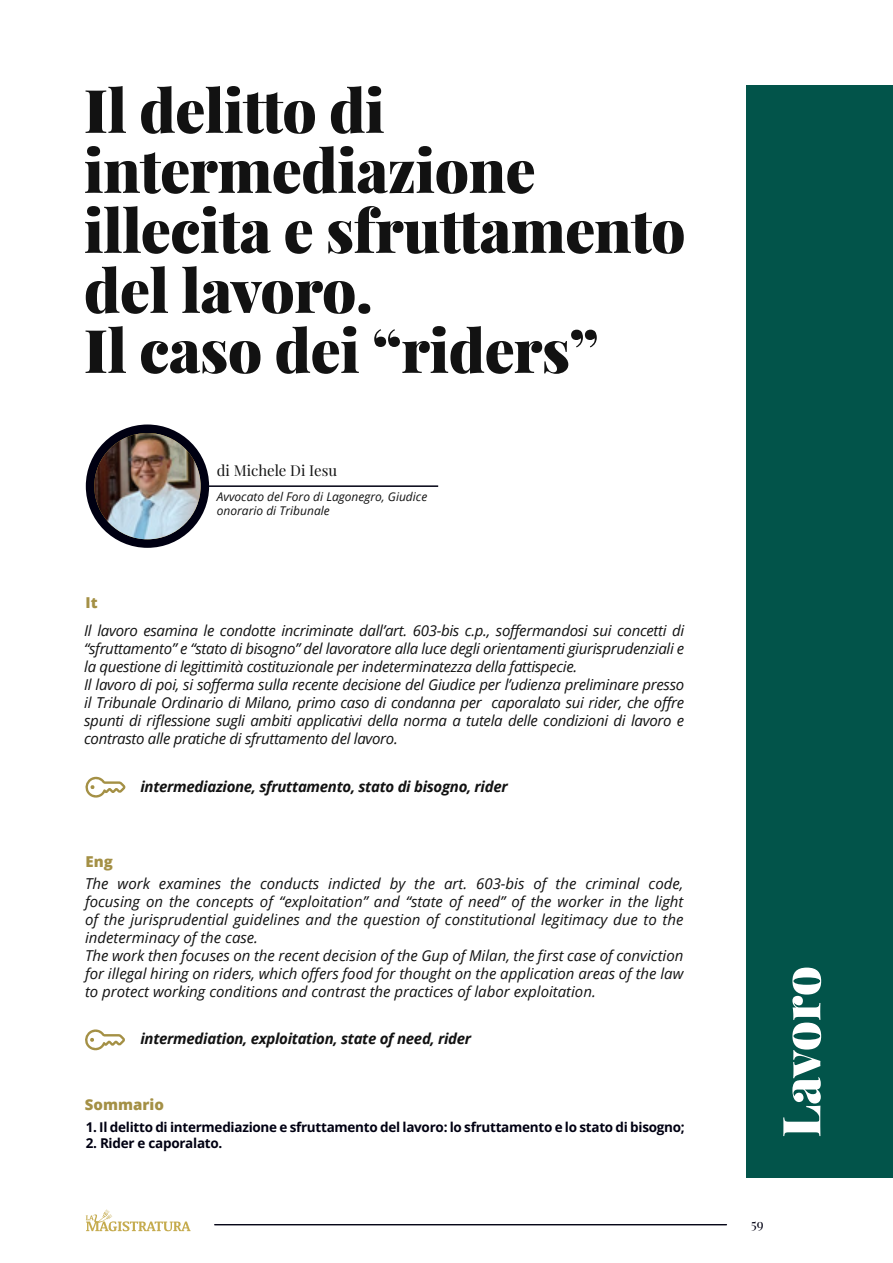
<style>
.page{position:relative;width:893px;height:1263px;background:#fff}
.page>*{position:absolute;margin:0;border:0;box-sizing:border-box;transform-origin:0 0}
.t1{font:900 60px/60px "Playfair Display";letter-spacing:-.01em;color:#121212}
.t2{font:900 52.5px "Playfair Display";letter-spacing:-.005em;color:#fff}
.t3{font:italic 15px/18px "Open Sans";letter-spacing:-.02em;color:#121212}
.t4{font:italic 15px/18px "Open Sans";color:#121212}
.t5{font:italic 700 15px "Open Sans";letter-spacing:-.02em;color:#121212}
.t6{font:15px "Playfair Display";color:#121212}
.t7{font:800 15px "Open Sans";color:#a49045}
.t8{font:700 13.5px "Open Sans";letter-spacing:-.02em;color:#000012}
.t9{font:13.5px "Playfair Display";color:#000012}
.t10{font:italic 12px/14.4px "Open Sans";color:#121212}
</style>
<div class="page">
<svg style="left:86px;top:1209px;width:105px;height:22px"></svg>
<hr style="left:215px;top:1224px;width:511px;height:1px;background:#000012">
<div style="left:746px;top:85px;width:147px;height:1093px;background:#02544a"></div>
<div style="left:86px;top:424px;width:123px;height:124px;background:#000012;border-radius:50%"></div>
<img style="left:94px;top:433px;width:107px;height:106px;border-radius:53px">
<hr style="left:208px;top:485px;width:230px;height:2px;background:#000012">
<hr style="left:0;top:0;width:1px;height:1263px;background:#02544a">
<svg style="left:85px;top:776px;width:41px;height:22px"></svg>
<svg style="left:85px;top:1029px;width:40px;height:22px"></svg>
<h1 class="t1" style="left:84px;top:80px;width:603px">Il delitto di intermediazione illecita e sfruttamento del lavoro.<br>Il caso dei “riders”</h1>
<p class="t7" style="left:85px;top:591px;width:14px">It</p>
<p class="t6" style="left:217px;top:461px;width:122px">di Michele Di Iesu</p>
<p class="t10" style="left:217px;top:489px;width:212px">Avvocato del Foro di Lagonegro, Giudice onorario di Tribunale</p>
<p class="t3" style="left:84px;top:621px;width:602px">Il lavoro esamina le condotte incriminate dall’art. 603-bis c.p., soffermandosi sui concetti di “sfruttamento” e “stato di bisogno” del lavoratore alla luce degli orientamenti giurisprudenziali e la questione di legittimità costituzionale per indeterminatezza della fattispecie.<br>Il lavoro di poi, si sofferma sulla recente decisione del Giudice per l’udienza preliminare presso il Tribunale Ordinario di Milano, primo caso di condanna per caporalato sui rider, che offre spunti di riflessione sugli ambiti applicativi della norma a tutela delle condizioni di lavoro e contrasto alle pratiche di sfruttamento del lavoro.</p>
<p class="t7" style="left:85px;top:850px;width:29px">Eng</p>
<p class="t5" style="left:140px;top:776px;width:369px">intermediazione, sfruttamento, stato di bisogno, rider</p>
<p class="t4" style="left:85px;top:874px;width:600px">The work examines the conducts indicted by the art. 603-bis of the criminal code, focusing on the concepts of “exploitation” and “state of need” of the worker in the light of the jurisprudential guidelines and the question of constitutional legitimacy due to the indeterminacy of the case.<br>The work then focuses on the recent decision of the Gup of Milan, the first case of conviction for illegal hiring on riders, which offers food for thought on the application areas of the law to protect working conditions and contrast the practices of labor exploitation.</p>
<p class="t5" style="left:140px;top:1028px;width:332px">intermediation, exploitation, state of need, rider</p>
<p class="t7" style="left:85px;top:1093px;width:81px">Sommario</p>
<p class="t8" style="left:86px;top:1118px;width:600px">1. Il delitto di intermediazione e sfruttamento del lavoro: lo sfruttamento e lo stato di bisogno;</p>
<p class="t8" style="left:86px;top:1134px;width:138px">2. Rider e caporalato.</p>
<h2 class="t2" style="left:767px;top:1137px;width:173px;rotate:-90deg">Lavoro</h2>
<p class="t9" style="left:751px;top:1216px;width:14px">59</p>
</div>
